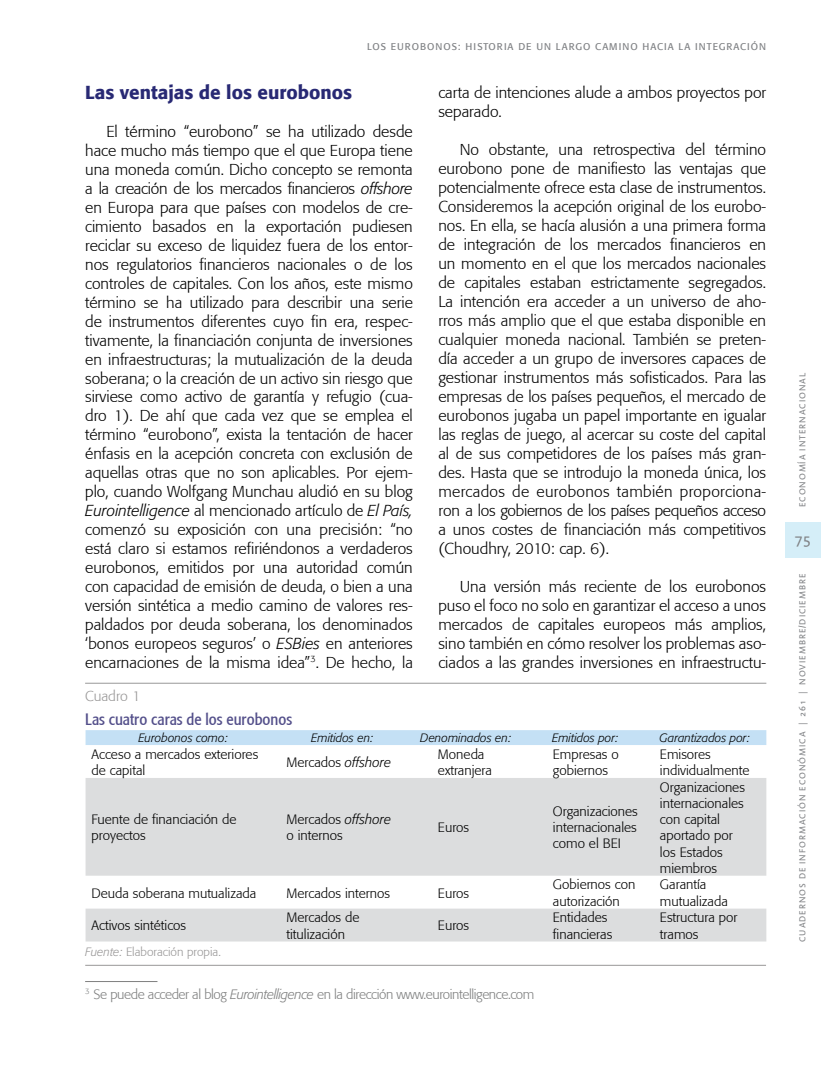
<style>
.page{position:relative;width:830px;height:1085px;background:#fff}
.page>*{position:absolute;margin:0;border:0;box-sizing:border-box;transform-origin:0 0}
.t1{font:500 18.75px "Formata";color:#282974}
.t2{font:condensed 16.5px "Formata";color:#534f8a}
.t3{font:300 15.75px/18.9px "Formata";color:#000;text-align:justify}
.t4{font:15px "Linotype Aroma";color:#808285}
.t5{font:300 14.25px "Formata";color:#999898}
.t6{font:300 13.5px/16.2px "Formata";color:#000}
.t7{font:300 13.5px "Formata";letter-spacing:-.03em;color:#7f8080}
.t8{font:italic 300 12px "Formata";color:#000}
.t9{font:300 12px "Formata";color:#999898}
.t10{font:9.75px "Formata";letter-spacing:.1em;color:#808285}
.t11{font:9px "Linotype Aroma";letter-spacing:.1em;color:#808285}
.s1{font-style:italic}
</style>
<div class="page">
<div style="left:784px;top:522px;width:36px;height:36px;background:#d5eef8"></div>
<hr style="left:85px;top:980px;width:72px;height:1px;background:#7f8080">
<div style="left:85px;top:730px;width:681px;height:15px;background:#c4e0f5"></div>
<svg style="left:85px;top:778px;width:681px;height:163px;fill:#dcddde"></svg>
<hr style="left:85px;top:682px;width:681px;height:1px;background:#999898">
<hr style="left:85px;top:964px;width:680px;height:1px;background:#999898">
<p class="t10" style="left:367px;top:40px;width:400px">LOS EUROBONOS: HISTORIA DE UN LARGO CAMINO HACIA LA INTEGRACIÓN</p>
<p class="t1" style="left:85px;top:81px;width:268px">Las ventajas de los eurobonos</p>
<p class="t3" style="left:85px;top:122px;width:329px;text-indent:21px">El término “eurobono” se ha utilizado desde hace mucho más tiempo que el que Europa tiene una moneda común. Dicho concepto se remonta a la creación de los mercados financieros <span class="s1">offshore </span>en Europa para que países con modelos de cre&shy;cimiento basados en la exportación pudiesen reciclar su exceso de liquidez fuera de los entor&shy;nos regulatorios financieros nacionales o de los controles de capitales. Con los años, este mismo término se ha utilizado para describir una serie de instrumentos diferentes cuyo fin era, respec&shy;tivamente, la financiación conjunta de inversiones en infraestructuras; la mutualización de la deuda soberana; o la creación de un activo sin riesgo que sirviese como activo de garantía y refugio (cua&shy;dro 1). De ahí que cada vez que se emplea el término “eurobono”, exista la tentación de hacer énfasis en la acepción concreta con exclusión de aquellas otras que no son aplicables. Por ejem&shy;plo, cuando Wolfgang Munchau aludió en su blog <span class="s1">Eurointelligence</span> al mencionado artículo de <span class="s1">El País, </span>comenzó su exposición con una precisión: “no está claro si estamos refiriéndonos a verdaderos eurobonos, emitidos por una autoridad común con capacidad de emisión de deuda, o bien a una versión sintética a medio camino de valores res&shy;paldados por deuda soberana, los denominados ‘bonos europeos seguros’ o <span class="s1">ESBies</span> en anteriores encarnaciones de la misma idea”<sup>3</sup>. De hecho, la</p>
<p class="t5" style="left:85px;top:687px;width:57px">Cuadro 1</p>
<p class="t2" style="left:85px;top:709px;width:208px">Las cuatro caras de los eurobonos</p>
<p class="t3" style="left:438px;top:83px;width:329px">carta de intenciones alude a ambos proyectos por separado.</p>
<p class="t3" style="left:438px;top:140px;width:329px;text-indent:21px">No obstante, una retrospectiva del término eurobono pone de manifiesto las ventajas que potencialmente ofrece esta clase de instrumentos.<br>Consideremos la acepción original de los eurobo&shy;nos. En ella, se hacía alusión a una primera forma de integración de los mercados financieros en un momento en el que los mercados nacionales de capitales estaban estrictamente segregados.<br>La intención era acceder a un universo de aho&shy;rros más amplio que el que estaba disponible en cualquier moneda nacional. También se preten&shy;día acceder a un grupo de inversores capaces de gestionar instrumentos más sofisticados. Para las empresas de los países pequeños, el mercado de eurobonos jugaba un papel importante en igualar las reglas de juego, al acercar su coste del capital al de sus competidores de los países más gran&shy;des. Hasta que se introdujo la moneda única, los mercados de eurobonos también proporciona&shy;ron a los gobiernos de los países pequeños acceso a unos costes de financiación más competitivos (Choudhry, 2010: cap. 6).</p>
<p class="t3" style="left:438px;top:576px;width:329px;text-indent:21px">Una versión más reciente de los eurobonos puso el foco no solo en garantizar el acceso a unos mercados de capitales europeos más amplios, sino también en cómo resolver los problemas aso&shy;ciados a las grandes inversiones en infraestructu-</p>
<p class="t8" style="left:138px;top:730px;width:91px">Eurobonos como:</p>
<p class="t8" style="left:311px;top:730px;width:64px">Emitidos en:</p>
<p class="t8" style="left:420px;top:730px;width:92px">Denominados en:</p>
<p class="t8" style="left:552px;top:730px;width:68px">Emitidos por:</p>
<p class="t8" style="left:659px;top:730px;width:92px">Garantizados por:</p>
<p class="t6" style="left:91px;top:746px;width:168px">Acceso a mercados exteriores de capital</p>
<p class="t6" style="left:286px;top:754px;width:106px">Mercados <span class="s1">offshore</span></p>
<p class="t6" style="left:438px;top:746px;width:56px">Moneda extranjera</p>
<p class="t6" style="left:552px;top:746px;width:67px">Empresas o gobiernos</p>
<p class="t6" style="left:659px;top:746px;width:91px">Emisores individualmente</p>
<p class="t6" style="left:91px;top:811px;width:146px">Fuente de financiación de proyectos</p>
<p class="t6" style="left:286px;top:811px;width:106px">Mercados <span class="s1">offshore </span>o internos</p>
<p class="t6" style="left:438px;top:819px;width:33px">Euros</p>
<p class="t6" style="left:659px;top:778px;width:86px">Organizaciones internacionales con capital aportado por los Estados miembros</p>
<p class="t6" style="left:552px;top:803px;width:86px;text-align:justify">Organizaciones internacionales como el BEI</p>
<p class="t6" style="left:91px;top:884px;width:166px">Deuda soberana mutualizada</p>
<p class="t6" style="left:286px;top:884px;width:105px">Mercados internos</p>
<p class="t6" style="left:438px;top:884px;width:33px">Euros</p>
<p class="t6" style="left:552px;top:876px;width:84px">Gobiernos con autorización</p>
<p class="t6" style="left:659px;top:876px;width:69px">Garantía mutualizada</p>
<p class="t6" style="left:91px;top:917px;width:96px">Activos sintéticos</p>
<p class="t6" style="left:286px;top:909px;width:74px">Mercados de titulización</p>
<p class="t6" style="left:438px;top:917px;width:33px">Euros</p>
<p class="t6" style="left:552px;top:909px;width:61px">Entidades financieras</p>
<p class="t6" style="left:659px;top:909px;width:79px">Estructura por tramos</p>
<p class="t9" style="left:85px;top:945px;width:137px"><span class="s1">Fuente:</span> Elaboración propia.</p>
<p class="t7" style="left:85px;top:986px;width:450px"><sup>3</sup> Se puede acceder al blog <span class="s1">Eurointelligence</span> en la dirección www.eurointelligence.com</p>
<p class="t11" style="left:796px;top:507px;width:136px;rotate:-90deg">ECONOMÍA INTERNACIONAL</p>
<p class="t4" style="left:794px;top:529px;width:18px">75</p>
<p class="t11" style="left:796px;top:941px;width:370px;rotate:-90deg">CUADERNOS DE INFORMACIÓN ECONÓMICA | 261 | NOVIEMBRE/DICIEMBRE</p>
</div>
